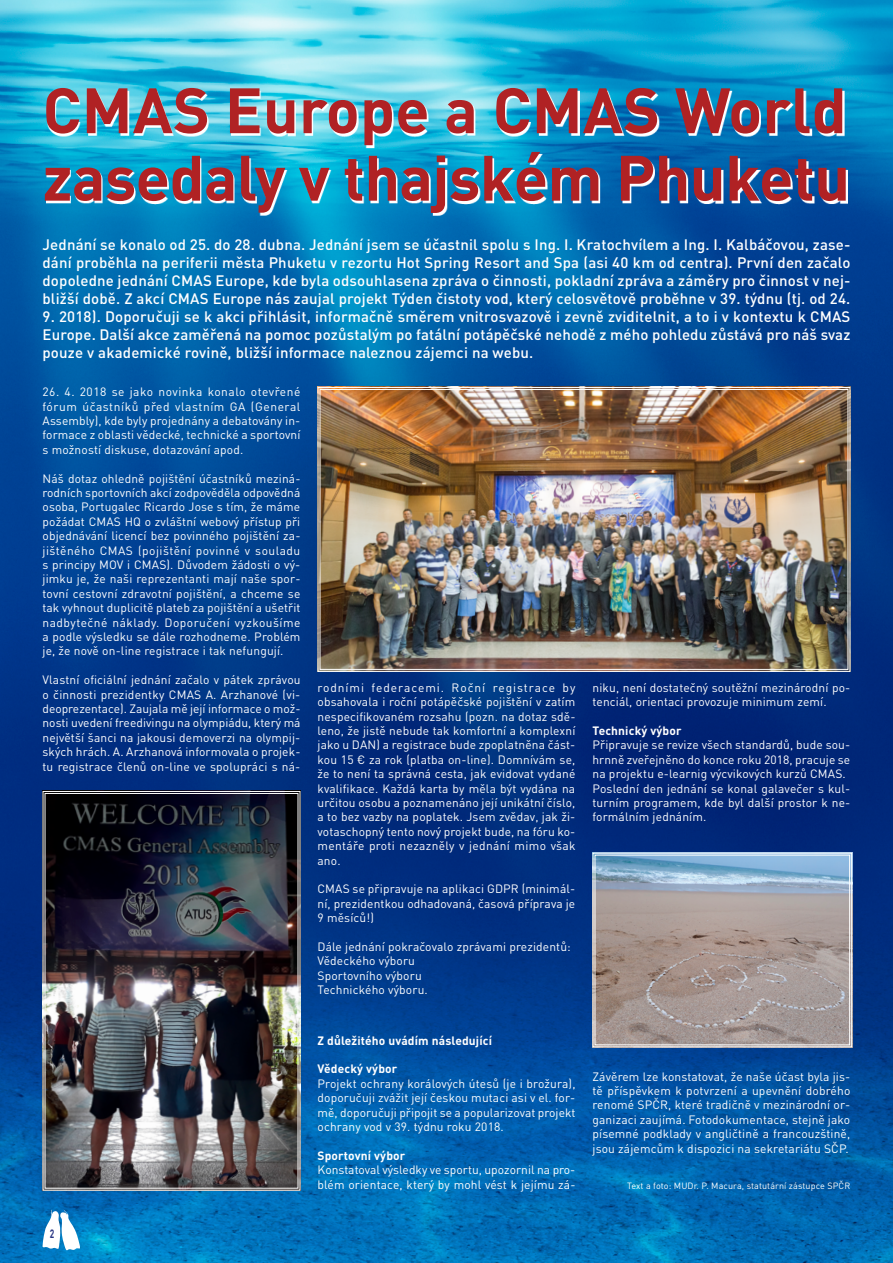
<style>
.page{position:relative;width:893px;height:1263px;background:#fff}
.page>*{position:absolute;margin:0;border:0;box-sizing:border-box;transform-origin:0 0}
.t1{font:700 63px/67.5px "DIN Pro";letter-spacing:-.01em;color:#b02224}
.t2{font:500 15px/18px "DIN Pro";letter-spacing:.01em;color:#fff;text-align:justify}
.t3{font:12px/14.4px "DIN Pro Regular 2";letter-spacing:.01em;color:#fff;text-align:justify}
.t4{font:700 12px "DIN Pro";letter-spacing:.01em;color:#fff}
.t5{font:700 12px "DIN Pro";color:#283583;scale:.7 1}
.t6{font:9px "DIN Pro Regular 2";letter-spacing:.01em;color:#fff}
</style>
<div class="page">
<img style="left:0;top:0;width:893px;height:1263px">
<svg style="left:43px;top:1209px;width:37px;height:41px"></svg>
<svg style="left:46px;top:90px;width:802px;height:125px"></svg>
<img style="left:317px;top:386px;width:534px;height:286px">
<div style="left:319px;top:389px;width:529px;height:281px;border:1px solid #fff"></div>
<img style="left:42px;top:790px;width:259px;height:401px">
<div style="left:45px;top:793px;width:253px;height:396px;border:1px solid #fff"></div>
<svg style="left:592px;top:852px;width:261px;height:196px;background:#a39ea0"></svg>
<div style="left:594px;top:855px;width:256px;height:190px;border:1px solid #fff"></div>
<h1 class="t1" style="left:43px;top:75px;width:809px">CMAS Europe a CMAS World zasedaly v thajském Phuketu</h1>
<p class="t2" style="left:43px;top:236px;width:809px">Jednání se konalo od 25. do 28. dubna. Jednání jsem se účastnil spolu s Ing. I. Kratochvílem a Ing. I. Kalbáčovou, zase&shy;dání proběhla na periferii města Phuketu v rezortu Hot Spring Resort and Spa (asi 40 km od centra). První den začalo dopoledne jednání CMAS Europe, kde byla odsouhlasena zpráva o činnosti, pokladní zpráva a záměry pro činnost v nej&shy;bližší době. Z akcí CMAS Europe nás zaujal projekt Týden čistoty vod, který celosvětově proběhne v 39. týdnu (tj. od 24.</p>
<p class="t2" style="left:43px;top:308px;width:809px">9. 2018). Doporučuji se k akci přihlásit, informačně směrem vnitrosvazově i zevně zviditelnit, a to i v kontextu k CMAS Europe. Další akce zaměřená na pomoc pozůstalým po fatální potápěčské nehodě z mého pohledu zůstává pro náš svaz pouze v akademické rovině, bližší informace naleznou zájemci na webu.</p>
<p class="t3" style="left:43px;top:384px;width:259px">26. 4. 2018 se jako novinka konalo otevřené fórum účastníků před vlastním GA (General Assembly), kde byly projednány a debatovány in&shy;formace z oblasti vědecké, technické a sportovní s možností diskuse, dotazování apod.</p>
<p class="t3" style="left:43px;top:471px;width:260px">Náš dotaz ohledně pojištění účastníků meziná&shy;rodních sportovních akcí zodpověděla odpovědná osoba, Portugalec Ricardo Jose s tím, že máme požádat CMAS HQ o zvláštní webový přístup při objednávání licencí bez povinného pojištění za&shy;jištěného CMAS (pojištění povinné v souladu s principy MOV i CMAS). Důvodem žádosti o vý&shy;jimku je, že naši reprezentanti mají naše spor&shy;tovní cestovní zdravotní pojištění, a chceme se tak vyhnout duplicitě plateb za pojištění a ušetřit nadbytečné náklady. Doporučení vyzkoušíme a podle výsledku se dále rozhodneme. Problém je, že nově on-line registrace i tak nefungují.</p>
<p class="t3" style="left:42px;top:672px;width:260px">Vlastní oficiální jednání začalo v pátek zprávou o činnosti prezidentky CMAS A. Arzhanové (vi&shy;deoprezentace). Zaujala mě její informace o mož&shy;nosti uvedení freedivingu na olympiádu, který má největší šanci na jakousi demoverzi na olympij&shy;ských hrách. A. Arzhanová informovala o projek&shy;tu registrace členů on-line ve spolupráci s ná-</p>
<p class="t5" style="left:50px;top:1225px;width:8px">2</p>
<p class="t3" style="left:317px;top:680px;width:260px">rodními federacemi. Roční registrace by obsahovala i roční potápěčské pojištění v zatím nespecifikovaném rozsahu (pozn. na dotaz sdě&shy;leno, že jistě nebude tak komfortní a komplexní jako u DAN) a registrace bude zpoplatněna část&shy;kou 15 € za rok (platba on-line). Domnívám se, že to není ta správná cesta, jak evidovat vydané kvalifikace. Každá karta by měla být vydána na určitou osobu a poznamenáno její unikátní číslo, a to bez vazby na poplatek. Jsem zvědav, jak ži&shy;votaschopný tento nový projekt bude, na fóru ko&shy;mentáře proti nezazněly v jednání mimo však ano.</p>
<p class="t3" style="left:317px;top:881px;width:259px">CMAS se připravuje na aplikaci GDPR (minimál&shy;ní, prezidentkou odhadovaná, časová příprava je 9 měsíců!)</p>
<p class="t3" style="left:317px;top:939px;width:255px;text-align:left">Dále jednání pokračovalo zprávami prezidentů:<br>Vědeckého výboru<br>Sportovního výboru<br>Technického výboru.</p>
<p class="t4" style="left:317px;top:1032px;width:176px">Z důležitého uvádím následující</p>
<p class="t4" style="left:317px;top:1061px;width:81px">Vědecký výbor</p>
<p class="t3" style="left:317px;top:1076px;width:260px">Projekt ochrany korálových útesů (je i brožura), doporučuji zvážit její českou mutaci asi v el. for&shy;mě, doporučuji připojit se a popularizovat projekt ochrany vod v 39. týdnu roku 2018.</p>
<p class="t4" style="left:317px;top:1147px;width:89px">Sportovní výbor</p>
<p class="t3" style="left:317px;top:1162px;width:259px">Konstatoval výsledky ve sportu, upozornil na pro&shy;blém orientace, který by mohl vést k jejímu zá-</p>
<p class="t3" style="left:592px;top:680px;width:259px">niku, není dostatečný soutěžní mezinárodní po&shy;tenciál, orientaci provozuje minimum zemí.</p>
<p class="t4" style="left:592px;top:723px;width:91px">Technický výbor</p>
<p class="t3" style="left:592px;top:737px;width:259px;text-align:left">Připravuje se revize všech standardů, bude sou&shy;hrnně zveřejněno do konce roku 2018, pracuje se na projektu e-learnig výcvikových kurzů CMAS.<br>Poslední den jednání se konal galavečer s kul&shy;turním programem, kde byl další prostor k ne&shy;formálním jednáním.</p>
<p class="t3" style="left:592px;top:1069px;width:259px">Závěrem lze konstatovat, že naše účast byla jis&shy;tě příspěvkem k potvrzení a upevnění dobrého renomé SPČR, které tradičně v mezinárodní or&shy;ganizaci zaujímá. Fotodokumentace, stejně jako písemné podklady v angličtině a francouzštině, jsou zájemcům k dispozici na sekretariátu SČP.</p>
<p class="t6" style="left:627px;top:1179px;width:225px">Text a foto: MUDr. P. Macura, statutární zástupce SPČR</p>
</div>
